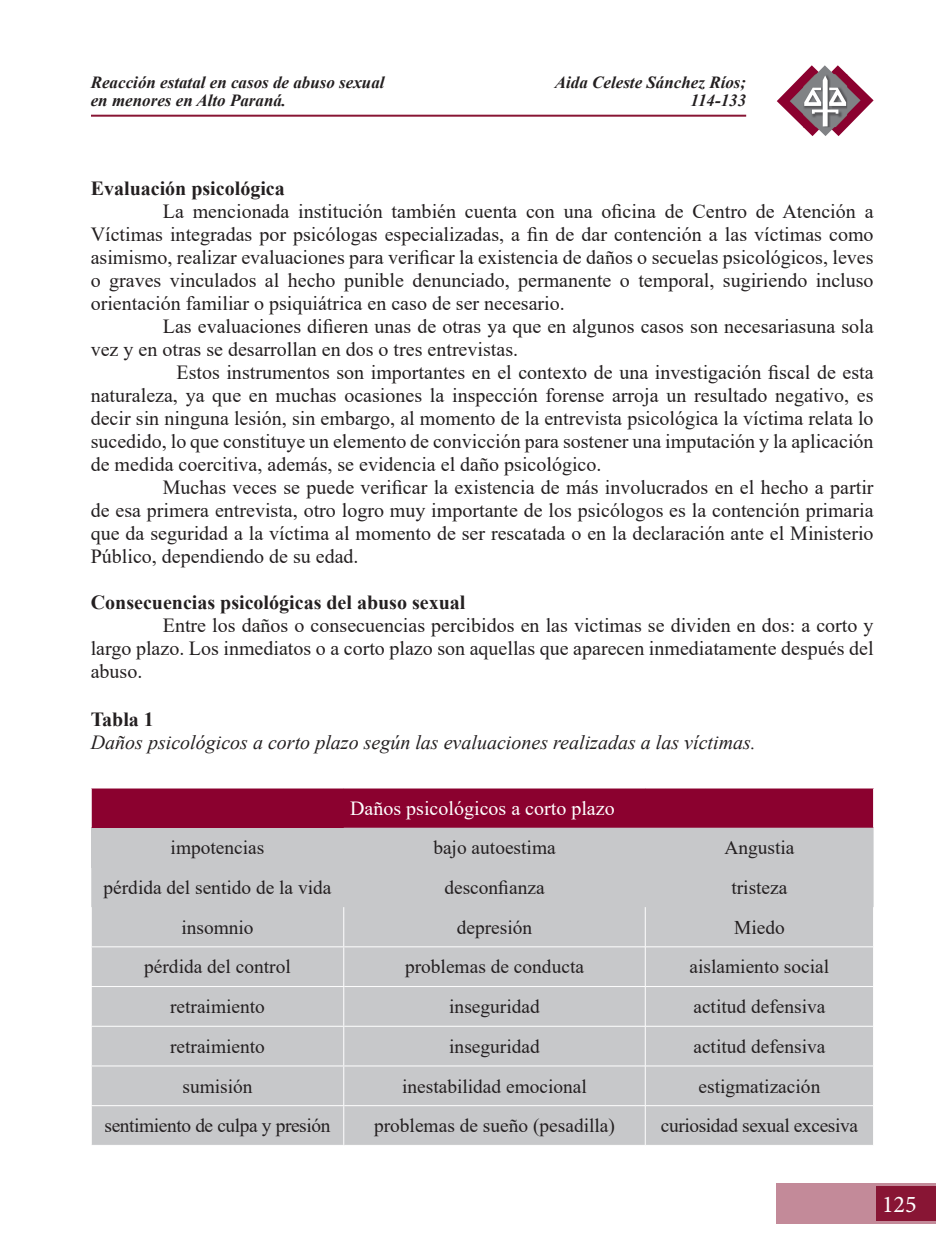
<style>
.page{position:relative;width:936px;height:1248px;background:#fff}
.page>*{position:absolute;margin:0;border:0;box-sizing:border-box;transform-origin:0 0}
.t1{font:24px "Minion Pro";color:#fff}
.t2{font:20px/23px "Times New Roman";color:#231f20;text-align:justify}
.t3{font:italic 20px "Times New Roman";color:#231f20}
.t4{font:700 20px "Times New Roman";color:#231f20}
.t5{font:20px "Times New Roman";color:#fff}
.t6{font:19.4px "Times New Roman";color:#231f20}
.t7{font:19.4px "Times New Roman";letter-spacing:-.02em;color:#231f20}
.t8{font:italic 700 17px/18px "Times New Roman";color:#231f20}
</style>
<div class="page">
<hr style="left:91px;top:115px;width:655px;height:2px;background:#881534">
<div style="left:776px;top:1183px;width:159px;height:40px;background:#c38a99"></div>
<div style="left:876px;top:1186px;width:59px;height:34px;background:#881534"></div>
<svg style="left:776px;top:65px;width:97px;height:71px"></svg>
<div style="left:91px;top:788px;width:782px;height:39px;background:#8b012f"></div>
<div style="left:91px;top:827px;width:782px;height:317px;background:#c7c8ca"></div>
<hr style="left:91px;top:788px;width:1px;height:39px;background:#fff">
<hr style="left:91px;top:907px;width:1px;height:39px;background:#fff">
<hr style="left:343px;top:907px;width:1px;height:39px;background:#fff">
<hr style="left:91px;top:946px;width:253px;height:1px;background:#fff">
<hr style="left:91px;top:947px;width:1px;height:38px;background:#fff">
<hr style="left:343px;top:947px;width:1px;height:38px;background:#fff">
<hr style="left:91px;top:985px;width:253px;height:1px;background:#fff">
<hr style="left:91px;top:986px;width:1px;height:39px;background:#fff">
<hr style="left:343px;top:986px;width:1px;height:39px;background:#fff">
<hr style="left:91px;top:1025px;width:253px;height:1px;background:#fff">
<hr style="left:91px;top:1026px;width:1px;height:39px;background:#fff">
<hr style="left:343px;top:1026px;width:1px;height:39px;background:#fff">
<hr style="left:91px;top:1065px;width:253px;height:1px;background:#fff">
<hr style="left:91px;top:1066px;width:1px;height:39px;background:#fff">
<hr style="left:343px;top:1066px;width:1px;height:39px;background:#fff">
<hr style="left:91px;top:1105px;width:253px;height:1px;background:#fff">
<hr style="left:91px;top:1106px;width:1px;height:38px;background:#fff">
<hr style="left:343px;top:1106px;width:1px;height:38px;background:#fff">
<hr style="left:645px;top:907px;width:1px;height:39px;background:#fff">
<hr style="left:344px;top:946px;width:301px;height:1px;background:#fff">
<hr style="left:645px;top:946px;width:228px;height:1px;background:#fff">
<hr style="left:645px;top:947px;width:1px;height:39px;background:#fff">
<hr style="left:344px;top:986px;width:301px;height:1px;background:#fff">
<hr style="left:645px;top:986px;width:228px;height:1px;background:#fff">
<hr style="left:645px;top:986px;width:1px;height:39px;background:#fff">
<hr style="left:344px;top:1025px;width:301px;height:1px;background:#fff">
<hr style="left:645px;top:1025px;width:228px;height:1px;background:#fff">
<hr style="left:645px;top:1026px;width:1px;height:39px;background:#fff">
<hr style="left:344px;top:1065px;width:301px;height:1px;background:#fff">
<hr style="left:645px;top:1065px;width:228px;height:1px;background:#fff">
<hr style="left:645px;top:1066px;width:1px;height:39px;background:#fff">
<hr style="left:344px;top:1105px;width:301px;height:1px;background:#fff">
<hr style="left:645px;top:1105px;width:228px;height:1px;background:#fff">
<hr style="left:645px;top:1105px;width:1px;height:39px;background:#fff">
<p class="t8" style="left:91px;top:73px;width:295px">Reacción estatal en casos de abuso sexual en menores en Alto Paraná.</p>
<p class="t8" style="left:554px;top:73px;width:193px;text-align:right">Aida Celeste Sánchez Ríos;<br>114-133</p>
<p class="t4" style="left:91px;top:174px;width:195px">Evaluación psicológica</p>
<p class="t2" style="left:91px;top:199px;width:784px;text-indent:72px">La mencionada institución también cuenta con una oficina de Centro de Atención a Víctimas integradas por psicólogas especializadas, a fin de dar contención a las víctimas como asimismo, realizar evaluaciones para verificar la existencia de daños o secuelas psicológicos, leves o graves vinculados al hecho punible denunciado, permanente o temporal, sugiriendo incluso orientación familiar o psiquiátrica en caso de ser necesario.</p>
<p class="t2" style="left:91px;top:314px;width:784px;text-indent:72px">Las evaluaciones difieren unas de otras ya que en algunos casos son necesariasuna sola vez y en otras se desarrollan en dos o tres entrevistas.</p>
<p class="t2" style="left:91px;top:360px;width:784px;text-indent:86px">Estos instrumentos son importantes en el contexto de una investigación fiscal de esta naturaleza, ya que en muchas ocasiones la inspección forense arroja un resultado negativo, es decir sin ninguna lesión, sin embargo, al momento de la entrevista psicológica la víctima relata lo sucedido, lo que constituye un elemento de convicción para sostener una imputación y la aplicación de medida coercitiva, además, se evidencia el daño psicológico.</p>
<p class="t2" style="left:91px;top:475px;width:784px;text-indent:72px">Muchas veces se puede verificar la existencia de más involucrados en el hecho a partir de esa primera entrevista, otro logro muy importante de los psicólogos es la contención primaria que da seguridad a la víctima al momento de ser rescatada o en la declaración ante el Ministerio Público, dependiendo de su edad.</p>
<p class="t4" style="left:91px;top:588px;width:376px">Consecuencias psicológicas del abuso sexual</p>
<p class="t2" style="left:91px;top:613px;width:784px;text-indent:72px">Entre los daños o consecuencias percibidos en las victimas se dividen en dos: a corto y largo plazo. Los inmediatos o a corto plazo son aquellas que aparecen inmediatamente después del abuso.</p>
<p class="t4" style="left:91px;top:705px;width:65px">Tabla 1</p>
<p class="t3" style="left:91px;top:729px;width:666px">Daños psicológicos a corto plazo según las evaluaciones realizadas a las víctimas.</p>
<p class="t5" style="left:350px;top:794px;width:266px">Daños psicológicos a corto plazo</p>
<p class="t6" style="left:171px;top:834px;width:95px">impotencias</p>
<p class="t6" style="left:433px;top:834px;width:124px">bajo autoestima</p>
<p class="t6" style="left:724px;top:834px;width:72px">Angustia</p>
<p class="t6" style="left:103px;top:873px;width:229px">pérdida del sentido de la vida</p>
<p class="t6" style="left:444px;top:873px;width:102px">desconfianza</p>
<p class="t6" style="left:731px;top:873px;width:58px">tristeza</p>
<p class="t6" style="left:181px;top:913px;width:74px">insomnio</p>
<p class="t6" style="left:457px;top:913px;width:77px">depresión</p>
<p class="t6" style="left:734px;top:913px;width:52px">Miedo</p>
<p class="t6" style="left:144px;top:953px;width:148px">pérdida del control</p>
<p class="t6" style="left:405px;top:953px;width:180px">problemas de conducta</p>
<p class="t6" style="left:689px;top:953px;width:141px">aislamiento social</p>
<p class="t6" style="left:170px;top:992px;width:96px">retraimiento</p>
<p class="t6" style="left:449px;top:992px;width:92px">inseguridad</p>
<p class="t6" style="left:693px;top:992px;width:133px">actitud defensiva</p>
<p class="t6" style="left:170px;top:1032px;width:96px">retraimiento</p>
<p class="t6" style="left:449px;top:1032px;width:92px">inseguridad</p>
<p class="t6" style="left:693px;top:1032px;width:133px">actitud defensiva</p>
<p class="t6" style="left:182px;top:1072px;width:72px">sumisión</p>
<p class="t6" style="left:402px;top:1072px;width:186px">inestabilidad emocional</p>
<p class="t6" style="left:698px;top:1072px;width:123px">estigmatización</p>
<p class="t7" style="left:104px;top:1111px;width:227px">sentimiento de culpa y presión</p>
<p class="t6" style="left:374px;top:1111px;width:242px">problemas de sueño (pesadilla)</p>
<p class="t7" style="left:660px;top:1111px;width:199px">curiosidad sexual excesiva</p>
<p class="t1" style="left:882px;top:1190px;width:36px">125</p>
</div>
